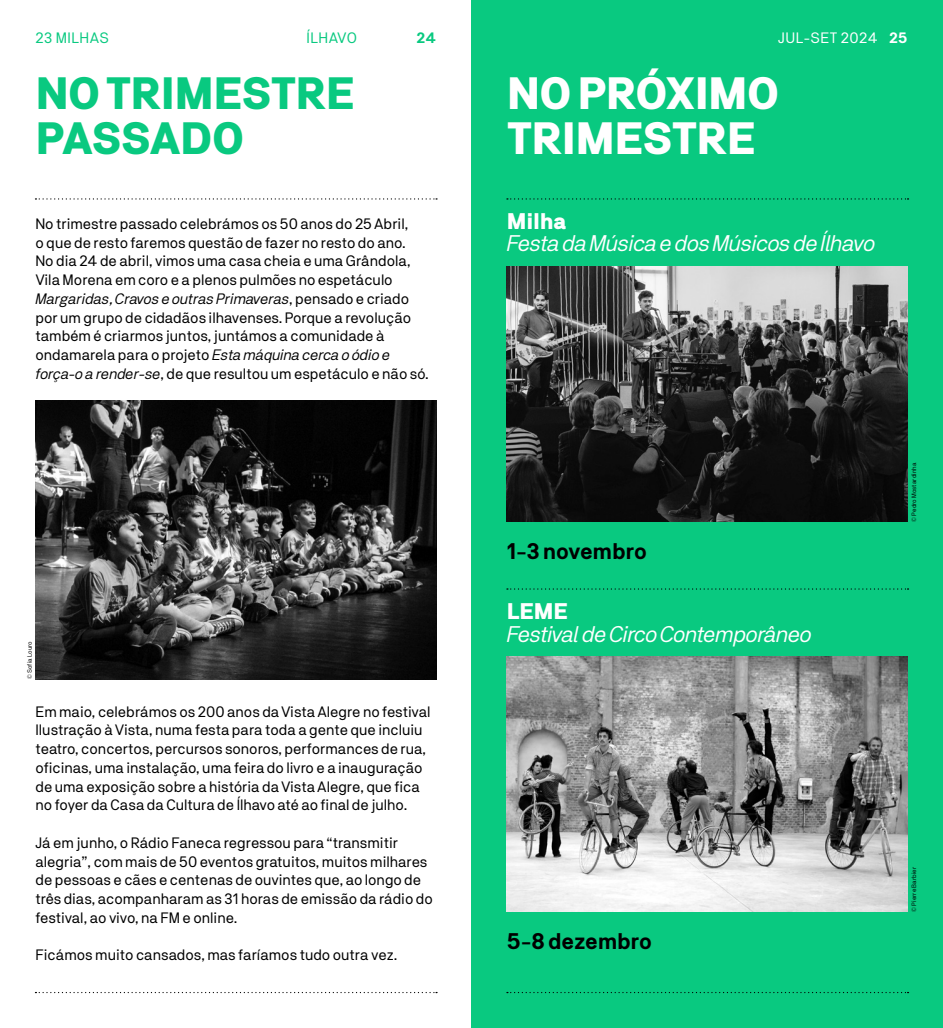
<style>
.page{position:relative;width:943px;height:1028px;background:#fff}
.page>*{position:absolute;margin:0;border:0;box-sizing:border-box;transform-origin:0 0}
.t1{font:900 45px/45px "NB Akademie Std";letter-spacing:-.02em;color:#09c980}
.t2{font:900 45px/45px "NB Akademie Std";letter-spacing:-.02em;color:#fff}
.t3{font:italic 22.5px "NB Akademie Std";letter-spacing:-.02em;color:#fff}
.t4{font:700 22.5px "NB Akademie Std";letter-spacing:-.015em;color:#000}
.t5{font:900 22.5px "NB Akademie Std";letter-spacing:-.01em;color:#fff}
.t6{font:15px/18.8px "NB Akademie Std";color:#000}
.t7{font:15px "NB Akademie Std";letter-spacing:.03em;color:#09c980}
.t8{font:15px "NB Akademie Std";letter-spacing:.03em;color:#fff}
.t9{font:700 15px "NB Akademie Std";color:#09c980}
.t10{font:6.25px "NB Akademie Std";letter-spacing:.01em;color:#000}
.s1{font-weight:700}
.s2{font-style:italic}
</style>
<div class="page">
<svg style="left:35px;top:992px;width:402px;height:1px"></svg>
<div style="left:471px;top:0;width:472px;height:1028px;background:#09c980"></div>
<svg style="left:507px;top:992px;width:401px;height:1px"></svg>
<svg style="left:35px;top:198px;width:402px;height:1px"></svg>
<svg style="left:507px;top:198px;width:401px;height:1px"></svg>
<svg style="left:507px;top:588px;width:401px;height:1px"></svg>
<img style="left:507px;top:266px;width:400px;height:255px">
<img style="left:507px;top:656px;width:400px;height:255px">
<img style="left:35px;top:401px;width:401px;height:278px">
<p class="t7" style="left:35px;top:29px;width:75px">23 MILHAS</p>
<p class="t7" style="left:306px;top:29px;width:52px">ÍLHAVO</p>
<p class="t9" style="left:416px;top:29px;width:21px">24</p>
<p class="t8" style="left:778px;top:29px;width:131px">JUL-SET 2024 <span class="s1">25</span></p>
<h1 class="t1" style="left:35px;top:71px;width:321px">NO TRIMESTRE<br>PASSADO</h1>
<h1 class="t2" style="left:507px;top:71px;width:274px">NO PRÓXIMO<br>TRIMESTRE</h1>
<p class="t6" style="left:35px;top:214px;width:395px">No trimestre passado celebrámos os 50 anos do 25 Abril,<br>o que de resto faremos questão de fazer no resto do ano.<br>No dia 24 de abril, vimos uma casa cheia e uma Grândola, Vila Morena em coro e a plenos pulmões no espetáculo <span class="s2">Margaridas, Cravos e outras Primaveras</span>, pensado e criado por um grupo de cidadãos ilhavenses. Porque a revolução também é criarmos juntos, juntámos a comunidade à ondamarela para o projeto <span class="s2">Esta máquina cerca o ódio e força-o a render-se</span>, de que resultou um espetáculo e não só.</p>
<p class="t10" style="left:26px;top:679px;width:39px;rotate:-90deg">© Sofia Louro</p>
<p class="t6" style="left:35px;top:702px;width:396px">Em maio, celebrámos os 200 anos da Vista Alegre no festival Ilustração à Vista, numa festa para toda a gente que incluiu teatro, concertos, percursos sonoros, performances de rua, oficinas, uma instalação, uma feira do livro e a inauguração de uma exposição sobre a história da Vista Alegre, que fica no foyer da Casa da Cultura de Ílhavo até ao final de julho.</p>
<p class="t6" style="left:35px;top:833px;width:399px">Já em junho, o Rádio Faneca regressou para “transmitir alegria”, com mais de 50 eventos gratuitos, muitos milhares de pessoas e cães e centenas de ouvintes que, ao longo de três dias, acompanharam as 31 horas de emissão da rádio do festival, ao vivo, na FM e online.</p>
<p class="t6" style="left:35px;top:945px;width:363px">Ficámos muito cansados, mas faríamos tudo outra vez.</p>
<h2 class="t5" style="left:507px;top:208px;width:61px">Milha</h2>
<h2 class="t3" style="left:507px;top:230px;width:369px">Festa da Música e dos Músicos de Ílhavo</h2>
<h2 class="t4" style="left:507px;top:538px;width:141px">1-3 novembro</h2>
<h2 class="t5" style="left:507px;top:598px;width:63px">LEME</h2>
<h2 class="t3" style="left:507px;top:620px;width:306px">Festival de Circo Contemporâneo</h2>
<p class="t10" style="left:910px;top:521px;width:60px;rotate:-90deg">© Pedro Mostardinha</p>
<h2 class="t4" style="left:507px;top:928px;width:146px">5-8 dezembro</h2>
<p class="t10" style="left:910px;top:911px;width:46px;rotate:-90deg">© Pierre Barbier</p>
</div>
